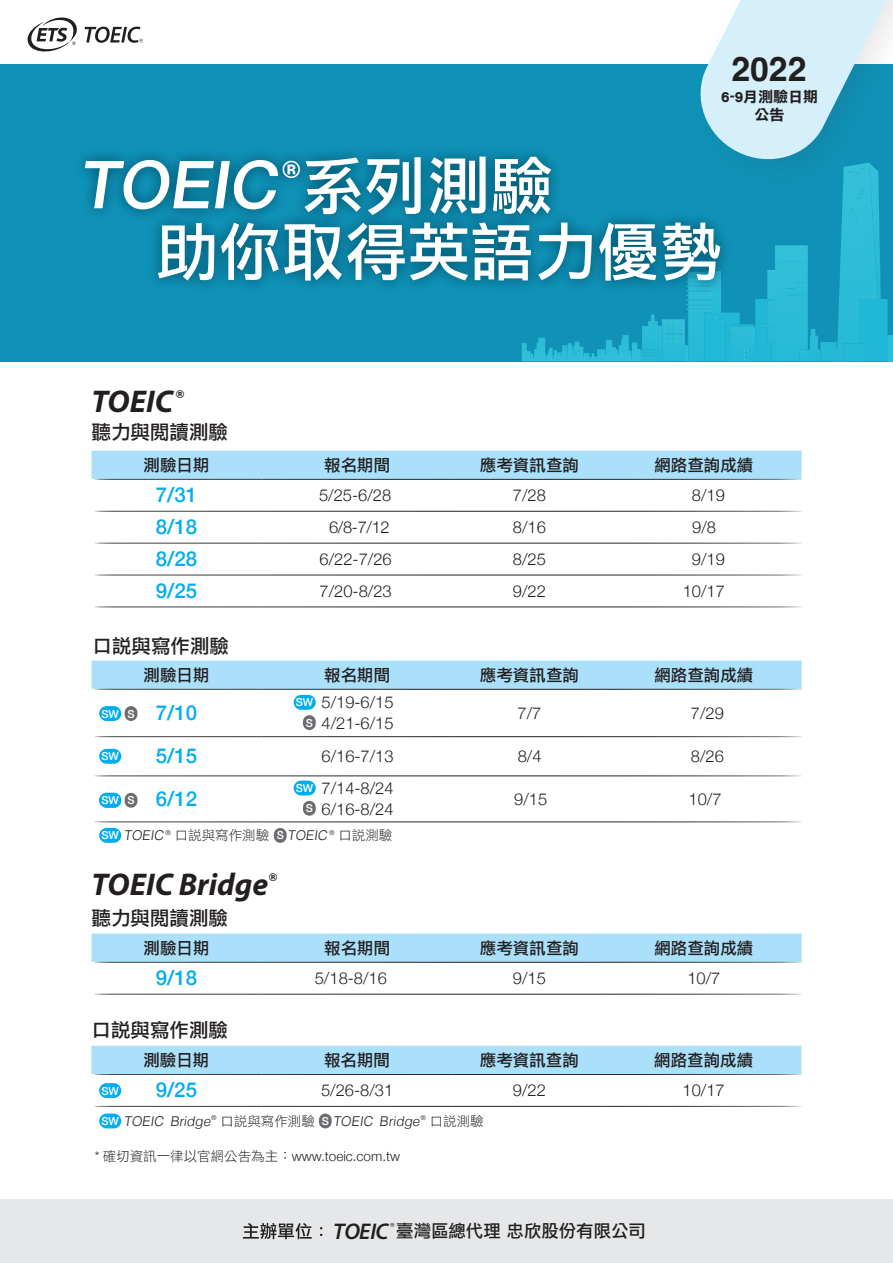
<style>
.page{position:relative;width:893px;height:1263px;background:#fff}
.page>*{position:absolute;margin:0;border:0;box-sizing:border-box;transform-origin:0 0}
.t1{font:500 66.15px "Helvetica Neue";color:#fff}
.t2{font:63px "DF Li Hei Std W5";color:#fff}
.t3{font:700 33.75px "Helvetica";color:#231f20}
.t4{font:italic 700 31.5px "Myriad Pro";color:#231f20}
.t5{font:700 24px "Helvetica";color:#fff}
.t6{font:500 20.4px "Helvetica Neue";color:#00aeef}
.t7{font:19.5px "DF Li Hei Std W5";color:#231f20}
.t8{font:17.4px "DF Li Hei Std W5";color:#231f20}
.t9{font:300 16.5px/21px "Helvetica Neue";color:#231f20}
.t10{font:16.5px "DF Li Hei Std W5";color:#231f20}
.t11{font:15px/18px "DF Li Hei Std W7";color:#231f20;text-align:center}
.t12{font:300 13.5px "Helvetica";color:#231f20}
.t13{font:300 13.5px "Helvetica Neue";color:#231f20}
.t14{font:13.5px "DF Hei Std W3";color:#231f20}
.t15{font:500 10.95px "Helvetica Neue";color:#fff}
.t16{font:700 10.8px "Helvetica";color:#231f20}
.s1{font-family:"DF Li Hei Std W5";font-weight:400;font-size:63px}
.s2{font-family:"Helvetica";font-weight:300}
.s3{font-family:"DF Hei Std W3";font-weight:400}
.s4{font-family:"Myriad Pro";font-weight:600;font-style:italic;font-size:22.65px}
</style>
<div class="page">
<div style="left:0;top:1199px;width:893px;height:64px;background:#e6e7e9"></div>
<div style="left:0;top:64px;width:893px;height:297px;background:#1092b8"></div>
<svg style="left:81px;top:151px;width:441px;height:136px"></svg>
<div style="left:91px;top:451px;width:711px;height:28px;background:#aae0f9"></div>
<svg style="left:95px;top:510px;width:707px;height:65px"></svg>
<hr style="left:91px;top:511px;width:171px;height:1px;background:#fff">
<hr style="left:262px;top:511px;width:191px;height:1px;background:#fff">
<hr style="left:453px;top:511px;width:153px;height:1px;background:#fff">
<hr style="left:606px;top:511px;width:196px;height:1px;background:#fff">
<hr style="left:91px;top:543px;width:171px;height:1px;background:#fff">
<hr style="left:262px;top:543px;width:191px;height:1px;background:#fff">
<hr style="left:453px;top:543px;width:153px;height:1px;background:#fff">
<hr style="left:606px;top:543px;width:196px;height:1px;background:#fff">
<svg style="left:91px;top:660px;width:711px;height:29px;background:#aadff7"></svg>
<svg style="left:95px;top:694px;width:707px;height:119px"></svg>
<hr style="left:91px;top:736px;width:171px;height:1px;background:#fff">
<hr style="left:262px;top:736px;width:191px;height:1px;background:#fff">
<hr style="left:453px;top:736px;width:153px;height:1px;background:#fff">
<hr style="left:606px;top:736px;width:196px;height:1px;background:#fff">
<hr style="left:91px;top:776px;width:171px;height:1px;background:#fff">
<hr style="left:262px;top:776px;width:191px;height:1px;background:#fff">
<hr style="left:453px;top:776px;width:153px;height:1px;background:#fff">
<hr style="left:606px;top:776px;width:196px;height:1px;background:#fff">
<svg style="left:91px;top:933px;width:711px;height:61px"></svg>
<hr style="left:262px;top:962px;width:191px;height:1px;background:#fff">
<hr style="left:453px;top:962px;width:153px;height:1px;background:#fff">
<hr style="left:91px;top:962px;width:171px;height:1px;background:#fff">
<hr style="left:606px;top:962px;width:196px;height:1px;background:#fff">
<div style="left:99px;top:1113px;width:22px;height:15px;background:#00aeef;border-radius:7px"></div>
<div style="left:319px;top:1113px;width:13px;height:15px;background:#6c6d70;border-radius:6px"></div>
<div style="left:99px;top:749px;width:22px;height:15px;background:#00aeef;border-radius:7px"></div>
<div style="left:99px;top:828px;width:22px;height:15px;background:#00aeef;border-radius:7px"></div>
<div style="left:274px;top:828px;width:13px;height:15px;background:#6c6d70;border-radius:6px"></div>
<svg style="left:91px;top:1046px;width:710px;height:60px"></svg>
<hr style="left:91px;top:1074px;width:170px;height:1px;background:#fff">
<hr style="left:261px;top:1074px;width:192px;height:1px;background:#fff">
<hr style="left:453px;top:1074px;width:153px;height:1px;background:#fff">
<hr style="left:606px;top:1074px;width:195px;height:1px;background:#fff">
<div style="left:99px;top:1083px;width:22px;height:15px;background:#00aeef;border-radius:7px"></div>
<svg style="left:522px;top:0;width:371px;height:361px"></svg>
<svg style="left:243px;top:1223px;width:69px;height:16px"></svg>
<svg style="left:320px;top:1227px;width:2px;height:9px"></svg>
<div style="left:294px;top:695px;width:22px;height:15px;background:#00aeef;border-radius:7px"></div>
<div style="left:294px;top:780px;width:22px;height:15px;background:#00aeef;border-radius:7px"></div>
<div style="left:303px;top:715px;width:13px;height:15px;background:#6c6d70;border-radius:6px"></div>
<div style="left:303px;top:801px;width:13px;height:15px;background:#6c6d70;border-radius:6px"></div>
<svg style="left:27px;top:17px;width:50px;height:35px"></svg>
<svg style="left:85px;top:27px;width:58px;height:16px"></svg>
<div style="left:99px;top:706px;width:22px;height:15px;background:#00aeef;border-radius:7px"></div>
<div style="left:125px;top:706px;width:12px;height:15px;background:#6c6d70;border-radius:6px"></div>
<div style="left:99px;top:793px;width:22px;height:15px;background:#00aeef;border-radius:7px"></div>
<div style="left:125px;top:793px;width:12px;height:15px;background:#6c6d70;border-radius:6px"></div>
<p class="t3" style="left:731px;top:48px;width:77px">2022</p>
<p class="t1" style="left:79px;top:132px;width:476px">TOEIC <span class="s1">系列測驗</span></p>
<p class="t5" style="left:282px;top:155px;width:19px">®</p>
<p class="t11" style="left:721px;top:87px;width:99px">6-9月測驗日期公告</p>
<p class="t2" style="left:155px;top:218px;width:568px">助你取得英語力優勢</p>
<p class="t4" style="left:91px;top:381px;width:83px">TOEIC</p>
<p class="t16" style="left:176px;top:388px;width:9px">®</p>
<p class="t7" style="left:91px;top:422px;width:138px">聽力與閱讀測驗</p>
<p class="t10" style="left:144px;top:456px;width:68px">測驗日期</p>
<p class="t10" style="left:324px;top:456px;width:67px">報名期間</p>
<p class="t10" style="left:480px;top:456px;width:100px">應考資訊查詢</p>
<p class="t10" style="left:654px;top:456px;width:100px">網路查詢成績</p>
<p class="t6" style="left:156px;top:479px;width:43px">7/31</p>
<p class="t9" style="left:319px;top:484px;width:74px">5/25-6/28</p>
<p class="t9" style="left:513px;top:484px;width:35px">7/28</p>
<p class="t9" style="left:692px;top:484px;width:35px">8/19</p>
<p class="t6" style="left:156px;top:510px;width:43px">8/18</p>
<p class="t9" style="left:329px;top:515px;width:62px">6/8-7/12</p>
<p class="t9" style="left:513px;top:515px;width:35px">8/16</p>
<p class="t9" style="left:692px;top:515px;width:25px">9/8</p>
<p class="t6" style="left:156px;top:542px;width:43px">8/28</p>
<p class="t9" style="left:320px;top:547px;width:74px">6/22-7/26</p>
<p class="t9" style="left:513px;top:547px;width:35px">8/25</p>
<p class="t9" style="left:692px;top:547px;width:35px">9/19</p>
<p class="t6" style="left:156px;top:574px;width:43px">9/25</p>
<p class="t9" style="left:320px;top:579px;width:74px">7/20-8/23</p>
<p class="t9" style="left:513px;top:579px;width:35px">9/22</p>
<p class="t9" style="left:683px;top:579px;width:44px">10/17</p>
<p class="t7" style="left:93px;top:636px;width:138px">口說與寫作測驗</p>
<p class="t15" style="left:101px;top:705px;width:35px">SW S</p>
<p class="t15" style="left:101px;top:748px;width:19px">SW</p>
<p class="t15" style="left:101px;top:792px;width:35px">SW S</p>
<p class="t10" style="left:144px;top:666px;width:68px">測驗日期</p>
<p class="t10" style="left:324px;top:666px;width:67px">報名期間</p>
<p class="t10" style="left:480px;top:666px;width:100px">應考資訊查詢</p>
<p class="t10" style="left:654px;top:666px;width:100px">網路查詢成績</p>
<p class="t6" style="left:156px;top:696px;width:43px">7/10</p>
<p class="t9" style="left:322px;top:691px;width:74px">5/19-6/15<br>4/21-6/15</p>
<p class="t9" style="left:518px;top:701px;width:25px">7/7</p>
<p class="t9" style="left:691px;top:701px;width:35px">7/29</p>
<p class="t6" style="left:156px;top:740px;width:43px">5/15</p>
<p class="t9" style="left:322px;top:745px;width:74px">6/16-7/13</p>
<p class="t9" style="left:518px;top:745px;width:25px">8/4</p>
<p class="t9" style="left:691px;top:745px;width:35px">8/26</p>
<p class="t6" style="left:156px;top:782px;width:43px">6/12</p>
<p class="t9" style="left:322px;top:777px;width:74px">7/14-8/24<br>6/16-8/24</p>
<p class="t9" style="left:514px;top:787px;width:35px">9/15</p>
<p class="t9" style="left:688px;top:787px;width:35px">10/7</p>
<p class="t15" style="left:296px;top:694px;width:19px">SW</p>
<p class="t15" style="left:306px;top:714px;width:9px">S</p>
<p class="t15" style="left:296px;top:779px;width:19px">SW</p>
<p class="t15" style="left:306px;top:800px;width:9px">S</p>
<p class="t14" style="left:124px;top:828px;width:147px"><span class="s2">TOEIC</span><sup>®</sup> 口說與寫作測驗</p>
<p class="t12" style="left:287px;top:824px;width:106px">TOEIC<sup>®</sup> <span class="s3">口說測驗</span></p>
<p class="t15" style="left:101px;top:827px;width:19px">SW</p>
<p class="t15" style="left:277px;top:827px;width:9px">S</p>
<p class="t4" style="left:91px;top:864px;width:178px">TOEIC Bridge</p>
<p class="t16" style="left:269px;top:870px;width:9px">®</p>
<p class="t7" style="left:91px;top:907px;width:138px">聽力與閱讀測驗</p>
<p class="t10" style="left:144px;top:939px;width:68px">測驗日期</p>
<p class="t10" style="left:324px;top:939px;width:67px">報名期間</p>
<p class="t10" style="left:480px;top:939px;width:100px">應考資訊查詢</p>
<p class="t10" style="left:654px;top:939px;width:100px">網路查詢成績</p>
<p class="t6" style="left:156px;top:961px;width:43px">9/18</p>
<p class="t9" style="left:315px;top:966px;width:74px">5/18-8/16</p>
<p class="t9" style="left:513px;top:966px;width:35px">9/15</p>
<p class="t9" style="left:687px;top:966px;width:35px">10/7</p>
<p class="t7" style="left:91px;top:1020px;width:138px">口說與寫作測驗</p>
<p class="t10" style="left:143px;top:1051px;width:67px">測驗日期</p>
<p class="t10" style="left:324px;top:1051px;width:67px">報名期間</p>
<p class="t10" style="left:480px;top:1051px;width:101px">應考資訊查詢</p>
<p class="t10" style="left:654px;top:1051px;width:100px">網路查詢成績</p>
<p class="t15" style="left:101px;top:1082px;width:19px">SW</p>
<p class="t6" style="left:156px;top:1074px;width:43px">9/25</p>
<p class="t9" style="left:321px;top:1079px;width:74px">5/26-8/31</p>
<p class="t9" style="left:513px;top:1079px;width:35px">9/22</p>
<p class="t9" style="left:683px;top:1079px;width:44px">10/17</p>
<p class="t12" style="left:124px;top:1109px;width:193px">TOEIC Bridge<sup>®</sup> <span class="s3">口說與寫作測驗</span></p>
<p class="t12" style="left:333px;top:1109px;width:91px">TOEIC Bridge</p>
<p class="t15" style="left:101px;top:1112px;width:19px">SW</p>
<p class="t15" style="left:322px;top:1112px;width:9px">S</p>
<p class="t14" style="left:420px;top:1114px;width:65px"><sup>®</sup> 口說測驗</p>
<p class="t13" style="left:95px;top:1145px;width:307px">* <span class="s3">確切資訊一律以官網公告為主：</span>www.toeic.com.tw</p>
<p class="t8" style="left:333px;top:1222px;width:314px"><span class="s4">TOEIC</span><sup>®</sup>臺灣區總代理 忠欣股份有限公司</p>
</div>
